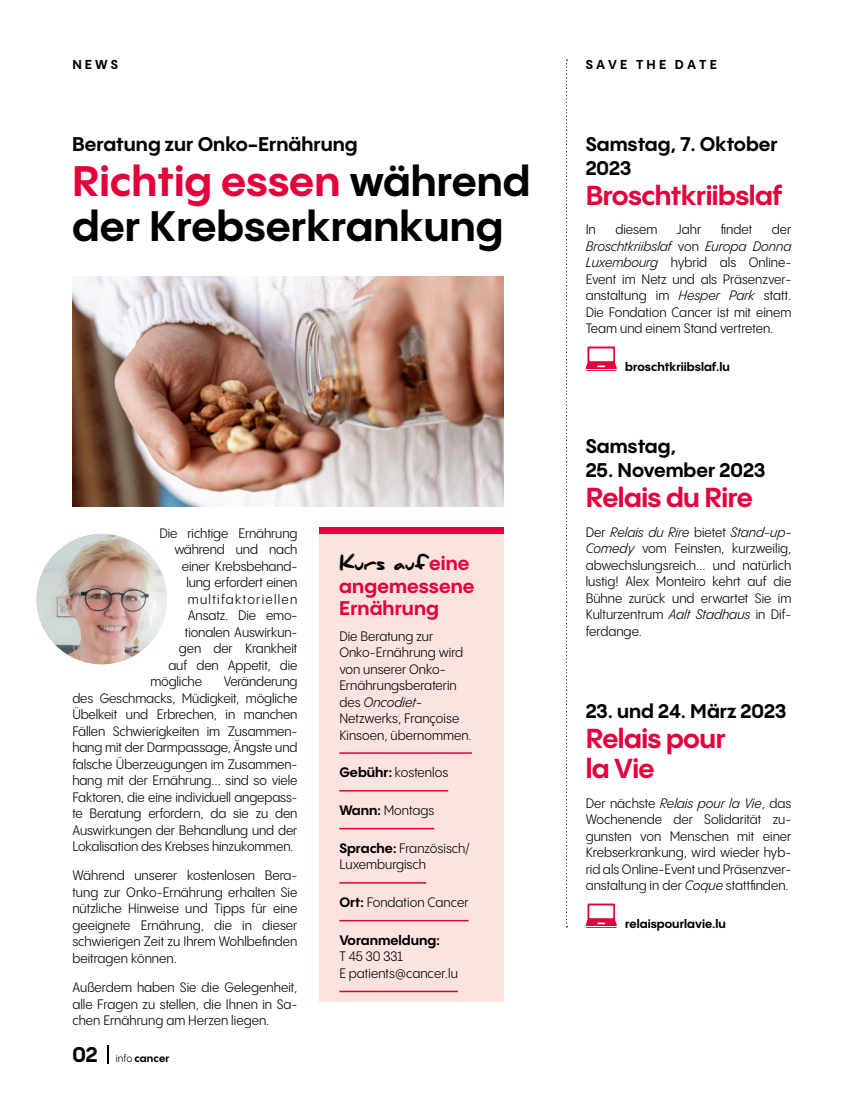
<style>
.page{position:relative;width:851px;height:1106px;background:#fff}
.page>*{position:absolute;margin:0;border:0;box-sizing:border-box;transform-origin:0 0}
.t1{font:700 42px/45px "PP Pangram Sans";color:#000}
.t2{font:700 27px/30px "PP Pangram Sans";letter-spacing:-.02em;color:#e4003b}
.t3{font:700 19.5px/24px "PP Pangram Sans";color:#000}
.t4{font:700 19.5px/22.5px "PP Pangram Sans";letter-spacing:.005em;color:#e4003b}
.t5{font:900 18px "Daniel";letter-spacing:-.03em;color:#000}
.t6{font:13.5px/16.5px "PP Pangram Sans Compact";color:#000;text-align:justify}
.t7{font:13.5px "PP Pangram Sans Compact";letter-spacing:.095em;color:#000}
.t8{font:700 13.5px "PP Pangram Sans";color:#000}
.t9{font:700 12.75px "PP Pangram Sans";letter-spacing:.24em;color:#000}
.t10{font:700 12px "PP Pangram Sans";color:#000}
.t11{font:700 10.5px "PP Pangram Sans";letter-spacing:.01em;color:#000}
.s1{color:#e4003b}
.s2{font-size:21px}
.s3{font-family:"PP Pangram Sans Compact";font-weight:400}
.s4{font-family:"PP Pangram Sans";font-weight:700;font-size:19.5px;color:#e4003b}
.s5{font-style:italic}
.s6{font-family:"PP Pangram Sans";font-weight:700}
</style>
<div class="page">
<svg style="left:107px;top:1045px;width:1px;height:18px"></svg>
<svg style="left:585px;top:346px;width:31px;height:25px"></svg>
<svg style="left:585px;top:903px;width:31px;height:23px"></svg>
<svg style="left:566px;top:60px;width:1px;height:867px"></svg>
<img style="left:72px;top:276px;width:431px;height:230px">
<div style="left:319px;top:534px;width:184px;height:467px;background:#fce3df"></div>
<hr style="left:339px;top:752px;width:133px;height:1px;background:#e4003b">
<hr style="left:339px;top:790px;width:109px;height:1px;background:#e4003b">
<hr style="left:339px;top:827px;width:95px;height:2px;background:#e4003b">
<hr style="left:339px;top:882px;width:87px;height:1px;background:#e4003b">
<hr style="left:339px;top:920px;width:129px;height:1px;background:#e4003b">
<hr style="left:339px;top:990px;width:119px;height:2px;background:#e4003b">
<div style="left:319px;top:527px;width:184px;height:7px;background:#e4003b"></div>
<img style="left:36px;top:534px;width:131px;height:130px;border-radius:65px">
<p class="t9" style="left:72px;top:56px;width:47px">NEWS</p>
<h3 class="t3" style="left:72px;top:131px;width:287px">Beratung zur Onko-Ernährung</h3>
<h1 class="t1" style="left:72px;top:157px;width:460px"><span class="s1">Richtig essen</span> während der Krebserkrankung</h1>
<p class="t6" style="left:159px;top:524px;width:139px">Die richtige Ernährung</p>
<p class="t6" style="left:174px;top:541px;width:124px">während und nach</p>
<p class="t6" style="left:182px;top:557px;width:117px">einer Krebsbehand-</p>
<p class="t6" style="left:186px;top:574px;width:113px">lung erfordert einen</p>
<p class="t7" style="left:188px;top:590px;width:111px">multifaktoriellen</p>
<p class="t6" style="left:188px;top:607px;width:111px">Ansatz. Die emo-</p>
<p class="t6" style="left:185px;top:623px;width:114px">tionalen Auswirkun-</p>
<p class="t6" style="left:179px;top:640px;width:120px">gen der Krankheit</p>
<p class="t6" style="left:168px;top:656px;width:130px">auf den Appetit, die</p>
<p class="t6" style="left:150px;top:673px;width:53px">mögliche</p>
<p class="t6" style="left:72px;top:673px;width:227px;text-indent:151px">Veränderung des Geschmacks, Müdigkeit, mögliche Übelkeit und Erbrechen, in manchen Fällen Schwierigkeiten im Zusammen&shy;hang mit der Darmpassage, Ängste und falsche Überzeugungen im Zusammen&shy;hang mit der Ernährung... sind so viele Faktoren, die eine individuell angepass&shy;te Beratung erfordern, da sie zu den Auswirkungen der Behandlung und der Lokalisation des Krebses hinzukommen.</p>
<p class="t6" style="left:72px;top:867px;width:227px">Während unserer kostenlosen Bera&shy;tung zur Onko-Ernährung erhalten Sie nützliche Hinweise und Tipps für eine geeignete Ernährung, die in dieser schwierigen Zeit zu Ihrem Wohlbefinden beitragen können.</p>
<p class="t6" style="left:72px;top:979px;width:227px">Außerdem haben Sie die Gelegenheit, alle Fragen zu stellen, die Ihnen in Sa&shy;chen Ernährung am Herzen liegen.</p>
<p class="t11" style="left:72px;top:1051px;width:98px"><span class="s2">02</span> <span class="s3">info</span> cancer</p>
<h3 class="t5" style="left:339px;top:553px;width:132px">Kurs auf <span class="s4">eine</span></h3>
<h3 class="t4" style="left:339px;top:574px;width:137px">angemessene<br>Ernährung</h3>
<p class="t6" style="left:339px;top:627px;width:134px;text-align:left">Die Beratung zur<br>Onko-Ernährung wird von unserer Onko-<br>Ernährungsberaterin des <span class="s5">Oncodiet</span>-<br>Netzwerks, Françoise<br>Kinsoen, übernommen.</p>
<p class="t6" style="left:339px;top:764px;width:110px"><span class="s6">Gebühr:</span> kostenlos</p>
<p class="t6" style="left:339px;top:802px;width:96px"><span class="s6">Wann:</span> Montags</p>
<p class="t6" style="left:339px;top:839px;width:132px"><span class="s6">Sprache:</span> Französisch/<br>Luxemburgisch</p>
<p class="t6" style="left:339px;top:894px;width:131px"><span class="s6">Ort:</span> Fondation Cancer</p>
<p class="t8" style="left:339px;top:931px;width:102px">Voranmeldung:</p>
<p class="t6" style="left:339px;top:948px;width:120px">T 45 30 331<br>E patients@cancer.lu</p>
<p class="t9" style="left:585px;top:56px;width:133px">SAVE THE DATE</p>
<h3 class="t3" style="left:585px;top:131px;width:194px">Samstag, 7. Oktober<br>2023</h3>
<h2 class="t2" style="left:585px;top:180px;width:198px">Broschtkriibslaf</h2>
<p class="t6" style="left:585px;top:221px;width:12px">In</p>
<p class="t6" style="left:615px;top:221px;width:44px">diesem</p>
<p class="t6" style="left:676px;top:221px;width:26px">Jahr</p>
<p class="t6" style="left:720px;top:221px;width:33px">findet</p>
<p class="t6" style="left:585px;top:221px;width:207px;text-indent:186px">der <span class="s5">Broschtkriibslaf</span> von <span class="s5">Europa Donna Luxembourg</span> hybrid als Online-Event im Netz und als Präsenzver&shy;anstaltung im <span class="s5">Hesper Park</span> statt.<br>Die Fondation Cancer ist mit einem Team und einem Stand vertreten.</p>
<p class="t10" style="left:625px;top:359px;width:106px">broschtkriibslaf.lu</p>
<h3 class="t3" style="left:585px;top:434px;width:92px">Samstag,</h3>
<h3 class="t3" style="left:585px;top:458px;width:181px">25. November 2023</h3>
<h2 class="t2" style="left:585px;top:482px;width:169px">Relais du Rire</h2>
<p class="t6" style="left:585px;top:523px;width:207px">Der <span class="s5">Relais du Rire</span> bietet <span class="s5">Stand-up-Comedy</span> vom Feinsten, kurzweilig, abwechslungsreich... und natürlich lustig! Alex Monteiro kehrt auf die Bühne zurück und erwartet Sie im Kulturzentrum <span class="s5">Aalt Stadhaus</span> in Dif&shy;ferdange.</p>
<h3 class="t3" style="left:585px;top:699px;width:202px">23. und 24. März 2023</h3>
<h2 class="t2" style="left:585px;top:723px;width:142px">Relais pour la Vie</h2>
<p class="t6" style="left:585px;top:794px;width:207px">Der nächste <span class="s5">Relais pour la Vie</span>, das Wochenende der Solidarität zu&shy;gunsten von Menschen mit einer Krebserkrankung, wird wieder hyb&shy;rid als Online-Event und Präsenzver&shy;anstaltung in der <span class="s5">Coque</span> stattfinden.</p>
<p class="t10" style="left:625px;top:916px;width:102px">relaispourlavie.lu</p>
</div>
